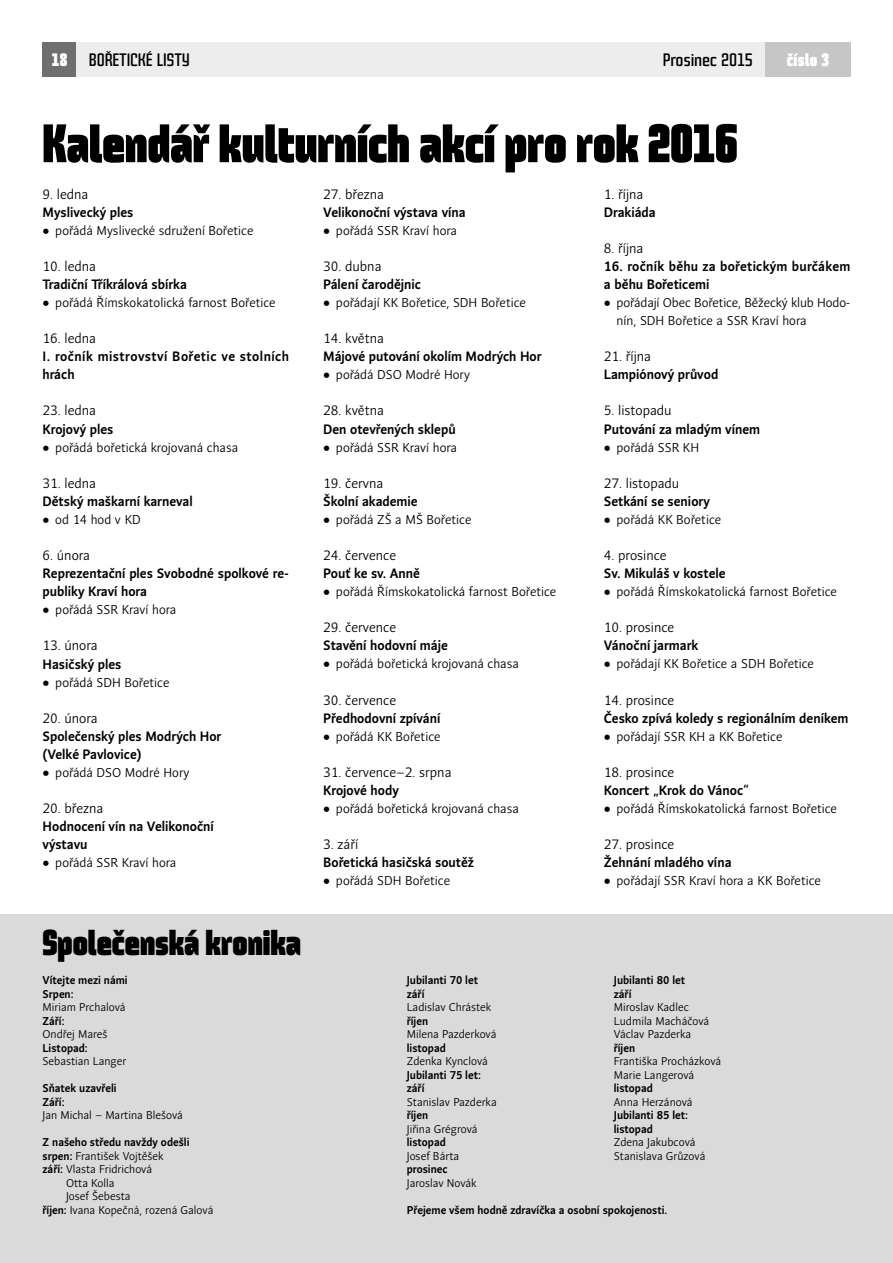
<style>
.page{position:relative;width:893px;height:1263px;background:#fff}
.page>*{position:absolute;margin:0;border:0;box-sizing:border-box;transform-origin:0 0}
.t1{font:700 54px "Fenix 23";letter-spacing:-.005em;color:#000}
.t2{font:700 36px "Fenix 23";color:#000}
.t3{font:18px "Fenix 23";letter-spacing:.025em;color:#000}
.t4{font:700 18px "Fenix 23";letter-spacing:.025em;color:#fff}
.t5{font:700 13.5px/18.1px "Andulka Sans";color:#000}
.t6{font:13.5px "Andulka Sans";color:#000}
.t7{font:700 13.5px/18.1px "Andulka Sans";letter-spacing:.02em;color:#000}
.t8{font:700 13.5px/18.1px "Andulka Sans";letter-spacing:.03em;color:#000}
.t9{font:12.75px/18px "Andulka Sans";color:#000}
.t10{font:11.25px "Andulka Sans";color:#000}
.t11{font:700 11.25px/13.5px "Andulka Sans";color:#000}
.s1{font-weight:700;color:#fff}
.s2{font-weight:700}
</style>
<div class="page">
<div style="left:43px;top:43px;width:34px;height:34px;background:#706f6f"></div>
<div style="left:765px;top:43px;width:85px;height:34px;background:#c6c6c6"></div>
<div style="left:77px;top:43px;width:688px;height:34px;background:#ededed"></div>
<div style="left:0;top:914px;width:893px;height:349px;background:#dadada"></div>
<h3 class="t3" style="left:52px;top:51px;width:139px"><span class="s1">18</span> BOŘETICKÉ LISTY</h3>
<h3 class="t3" style="left:663px;top:51px;width:91px">Prosinec 2015</h3>
<h3 class="t4" style="left:787px;top:50px;width:44px">číslo 3</h3>
<h1 class="t1" style="left:43px;top:116px;width:697px">Kalendář kulturních akcí pro rok 2016</h1>
<p class="t6" style="left:43px;top:186px;width:47px">9. ledna</p>
<p class="t5" style="left:43px;top:203px;width:92px">Myslivecký ples</p>
<p class="t9" style="left:43px;top:221px;width:212px">• pořádá Myslivecké sdružení Bořetice</p>
<p class="t6" style="left:43px;top:258px;width:55px">10. ledna</p>
<p class="t5" style="left:43px;top:275px;width:146px">Tradiční Tříkrálová sbírka</p>
<p class="t9" style="left:43px;top:294px;width:235px">• pořádá Římskokatolická farnost Bořetice</p>
<p class="t6" style="left:43px;top:331px;width:55px">16. ledna</p>
<p class="t8" style="left:43px;top:347px;width:248px">I. ročník mistrovství Bořetic ve stolních hrách</p>
<p class="t6" style="left:43px;top:403px;width:55px">23. ledna</p>
<p class="t5" style="left:43px;top:420px;width:72px">Krojový ples</p>
<p class="t9" style="left:43px;top:438px;width:197px">• pořádá bořetická krojovaná chasa</p>
<p class="t6" style="left:43px;top:475px;width:55px">31. ledna</p>
<p class="t5" style="left:43px;top:492px;width:152px">Dětský maškarní karneval</p>
<p class="t9" style="left:43px;top:510px;width:100px">• od 14 hod v KD</p>
<p class="t6" style="left:43px;top:547px;width:49px">6. února</p>
<p class="t5" style="left:43px;top:564px;width:248px">Reprezentační ples Svobodné spolkové re&shy;publiky Kraví hora</p>
<p class="t9" style="left:43px;top:601px;width:135px">• pořádá SSR Kraví hora</p>
<p class="t6" style="left:43px;top:638px;width:57px">13. února</p>
<p class="t5" style="left:43px;top:655px;width:80px">Hasičský ples</p>
<p class="t9" style="left:43px;top:673px;width:128px">• pořádá SDH Bořetice</p>
<p class="t6" style="left:43px;top:710px;width:57px">20. února</p>
<p class="t5" style="left:43px;top:727px;width:181px">Společenský ples Modrých Hor (Velké Pavlovice)</p>
<p class="t9" style="left:43px;top:763px;width:148px">• pořádá DSO Modré Hory</p>
<p class="t6" style="left:43px;top:800px;width:62px">20. března</p>
<p class="t5" style="left:43px;top:817px;width:173px">Hodnocení vín na Velikonoční výstavu</p>
<p class="t9" style="left:43px;top:854px;width:135px">• pořádá SSR Kraví hora</p>
<h2 class="t2" style="left:43px;top:924px;width:260px">Společenská kronika</h2>
<p class="t11" style="left:43px;top:974px;width:87px">Vítejte mezi námi<br>Srpen:</p>
<p class="t10" style="left:43px;top:1001px;width:85px">Miriam Prchalová</p>
<p class="t11" style="left:43px;top:1014px;width:24px">Září:</p>
<p class="t10" style="left:43px;top:1028px;width:66px">Ondřej Mareš</p>
<p class="t11" style="left:43px;top:1041px;width:47px">Listopad:</p>
<p class="t10" style="left:43px;top:1055px;width:85px">Sebastian Langer</p>
<p class="t11" style="left:43px;top:1082px;width:76px">Sňatek uzavřeli<br>Září:</p>
<p class="t10" style="left:43px;top:1109px;width:142px">Jan Michal – Martina Blešová</p>
<p class="t11" style="left:43px;top:1136px;width:149px">Z našeho středu navždy odešli</p>
<p class="t10" style="left:43px;top:1149px;width:123px"><span class="s2">srpen:</span> František Vojtěšek</p>
<p class="t10" style="left:43px;top:1163px;width:111px"><span class="s2">září:</span> Vlasta Fridrichová</p>
<p class="t10" style="left:66px;top:1176px;width:50px">Otta Kolla</p>
<p class="t10" style="left:66px;top:1190px;width:66px">Josef Šebesta</p>
<p class="t10" style="left:43px;top:1203px;width:172px"><span class="s2">říjen:</span> Ivana Kopečná, rozená Galová</p>
<p class="t6" style="left:323px;top:186px;width:62px">27. března</p>
<p class="t5" style="left:323px;top:203px;width:144px">Velikonoční výstava vína</p>
<p class="t9" style="left:323px;top:221px;width:135px">• pořádá SSR Kraví hora</p>
<p class="t6" style="left:323px;top:258px;width:60px">30. dubna</p>
<p class="t5" style="left:323px;top:275px;width:99px">Pálení čarodějnic</p>
<p class="t9" style="left:323px;top:294px;width:204px">• pořádají KK Bořetice, SDH Bořetice</p>
<p class="t6" style="left:323px;top:331px;width:62px">14. května</p>
<p class="t5" style="left:323px;top:347px;width:220px">Májové putování okolím Modrých Hor</p>
<p class="t9" style="left:323px;top:366px;width:148px">• pořádá DSO Modré Hory</p>
<p class="t6" style="left:323px;top:403px;width:62px">28. května</p>
<p class="t5" style="left:323px;top:420px;width:134px">Den otevřených sklepů</p>
<p class="t9" style="left:323px;top:438px;width:135px">• pořádá SSR Kraví hora</p>
<p class="t6" style="left:323px;top:475px;width:62px">19. června</p>
<p class="t5" style="left:323px;top:492px;width:96px">Školní akademie</p>
<p class="t9" style="left:323px;top:510px;width:150px">• pořádá ZŠ a MŠ Bořetice</p>
<p class="t6" style="left:323px;top:547px;width:75px">24. července</p>
<p class="t5" style="left:323px;top:564px;width:98px">Pouť ke sv. Anně</p>
<p class="t9" style="left:323px;top:583px;width:235px">• pořádá Římskokatolická farnost Bořetice</p>
<p class="t6" style="left:323px;top:620px;width:75px">29. července</p>
<p class="t5" style="left:323px;top:637px;width:126px">Stavění hodovní máje</p>
<p class="t9" style="left:323px;top:655px;width:197px">• pořádá bořetická krojovaná chasa</p>
<p class="t6" style="left:323px;top:692px;width:75px">30. července</p>
<p class="t5" style="left:323px;top:709px;width:119px">Předhodovní zpívání</p>
<p class="t9" style="left:323px;top:727px;width:119px">• pořádá KK Bořetice</p>
<p class="t6" style="left:323px;top:764px;width:130px">31. července–2. srpna</p>
<p class="t5" style="left:323px;top:781px;width:77px">Krojové hody</p>
<p class="t9" style="left:323px;top:800px;width:197px">• pořádá bořetická krojovaná chasa</p>
<p class="t6" style="left:323px;top:837px;width:37px">3. září</p>
<p class="t5" style="left:323px;top:853px;width:152px">Bořetická hasičská soutěž</p>
<p class="t9" style="left:323px;top:872px;width:128px">• pořádá SDH Bořetice</p>
<p class="t6" style="left:604px;top:186px;width:41px">1. října</p>
<p class="t5" style="left:604px;top:203px;width:53px">Drakiáda</p>
<p class="t6" style="left:604px;top:240px;width:41px">8. října</p>
<p class="t7" style="left:604px;top:257px;width:248px">16. ročník běhu za bořetickým burčákem a běhu Bořeticemi</p>
<p class="t9" style="left:617px;top:294px;width:235px;text-indent:-13px">• pořádají Obec Bořetice, Běžecký klub Hodo&shy;nín, SDH Bořetice a SSR Kraví hora</p>
<p class="t6" style="left:604px;top:349px;width:49px">21. října</p>
<p class="t5" style="left:604px;top:366px;width:116px">Lampiónový průvod</p>
<p class="t6" style="left:604px;top:403px;width:69px">5. listopadu</p>
<p class="t5" style="left:604px;top:420px;width:158px">Putování za mladým vínem</p>
<p class="t9" style="left:604px;top:438px;width:97px">• pořádá SSR KH</p>
<p class="t6" style="left:604px;top:475px;width:77px">27. listopadu</p>
<p class="t5" style="left:604px;top:492px;width:108px">Setkání se seniory</p>
<p class="t9" style="left:604px;top:510px;width:119px">• pořádá KK Bořetice</p>
<p class="t6" style="left:604px;top:547px;width:64px">4. prosince</p>
<p class="t5" style="left:604px;top:564px;width:123px">Sv. Mikuláš v kostele</p>
<p class="t9" style="left:604px;top:583px;width:235px">• pořádá Římskokatolická farnost Bořetice</p>
<p class="t6" style="left:604px;top:620px;width:72px">10. prosince</p>
<p class="t5" style="left:604px;top:637px;width:96px">Vánoční jarmark</p>
<p class="t9" style="left:604px;top:655px;width:212px">• pořádají KK Bořetice a SDH Bořetice</p>
<p class="t6" style="left:604px;top:692px;width:72px">14. prosince</p>
<p class="t5" style="left:604px;top:709px;width:246px">Česko zpívá koledy s regionálním deníkem</p>
<p class="t9" style="left:604px;top:727px;width:180px">• pořádají SSR KH a KK Bořetice</p>
<p class="t6" style="left:604px;top:764px;width:72px">18. prosince</p>
<p class="t5" style="left:604px;top:781px;width:147px">Koncert „Krok do Vánoc“</p>
<p class="t9" style="left:604px;top:800px;width:235px">• pořádá Římskokatolická farnost Bořetice</p>
<p class="t6" style="left:604px;top:837px;width:72px">27. prosince</p>
<p class="t5" style="left:604px;top:853px;width:129px">Žehnání mladého vína</p>
<p class="t9" style="left:604px;top:872px;width:219px">• pořádají SSR Kraví hora a KK Bořetice</p>
<p class="t11" style="left:407px;top:974px;width:73px">Jubilanti 70 let</p>
<p class="t11" style="left:614px;top:974px;width:73px">Jubilanti 80 let</p>
<p class="t11" style="left:407px;top:987px;width:19px">září</p>
<p class="t11" style="left:614px;top:987px;width:19px">září</p>
<p class="t10" style="left:407px;top:1001px;width:86px">Ladislav Chrástek</p>
<p class="t10" style="left:614px;top:1001px;width:76px">Miroslav Kadlec</p>
<p class="t11" style="left:407px;top:1014px;width:23px">říjen</p>
<p class="t10" style="left:614px;top:1014px;width:97px">Ludmila Macháčová</p>
<p class="t10" style="left:407px;top:1028px;width:91px">Milena Pazderková</p>
<p class="t10" style="left:614px;top:1028px;width:79px">Václav Pazderka</p>
<p class="t11" style="left:407px;top:1041px;width:41px">listopad</p>
<p class="t11" style="left:614px;top:1041px;width:23px">říjen</p>
<p class="t10" style="left:407px;top:1055px;width:83px">Zdenka Kynclová</p>
<p class="t10" style="left:614px;top:1055px;width:109px">Františka Procházková</p>
<p class="t11" style="left:407px;top:1068px;width:76px">Jubilanti 75 let:</p>
<p class="t10" style="left:614px;top:1068px;width:82px">Marie Langerová</p>
<p class="t11" style="left:407px;top:1082px;width:19px">září</p>
<p class="t11" style="left:614px;top:1082px;width:41px">listopad</p>
<p class="t10" style="left:407px;top:1095px;width:91px">Stanislav Pazderka</p>
<p class="t10" style="left:614px;top:1095px;width:80px">Anna Herzánová</p>
<p class="t11" style="left:407px;top:1109px;width:23px">říjen</p>
<p class="t11" style="left:614px;top:1109px;width:76px">Jubilanti 85 let:</p>
<p class="t10" style="left:407px;top:1122px;width:72px">Jiřina Grégrová</p>
<p class="t11" style="left:614px;top:1122px;width:41px">listopad</p>
<p class="t11" style="left:407px;top:1136px;width:41px">listopad</p>
<p class="t10" style="left:614px;top:1136px;width:83px">Zdena Jakubcová</p>
<p class="t10" style="left:407px;top:1149px;width:54px">Josef Bárta</p>
<p class="t10" style="left:614px;top:1149px;width:93px">Stanislava Grůzová</p>
<p class="t11" style="left:407px;top:1163px;width:42px">prosinec</p>
<p class="t10" style="left:407px;top:1176px;width:71px">Jaroslav Novák</p>
<p class="t11" style="left:407px;top:1203px;width:262px">Přejeme všem hodně zdravíčka a osobní spokojenosti.</p>
</div>
